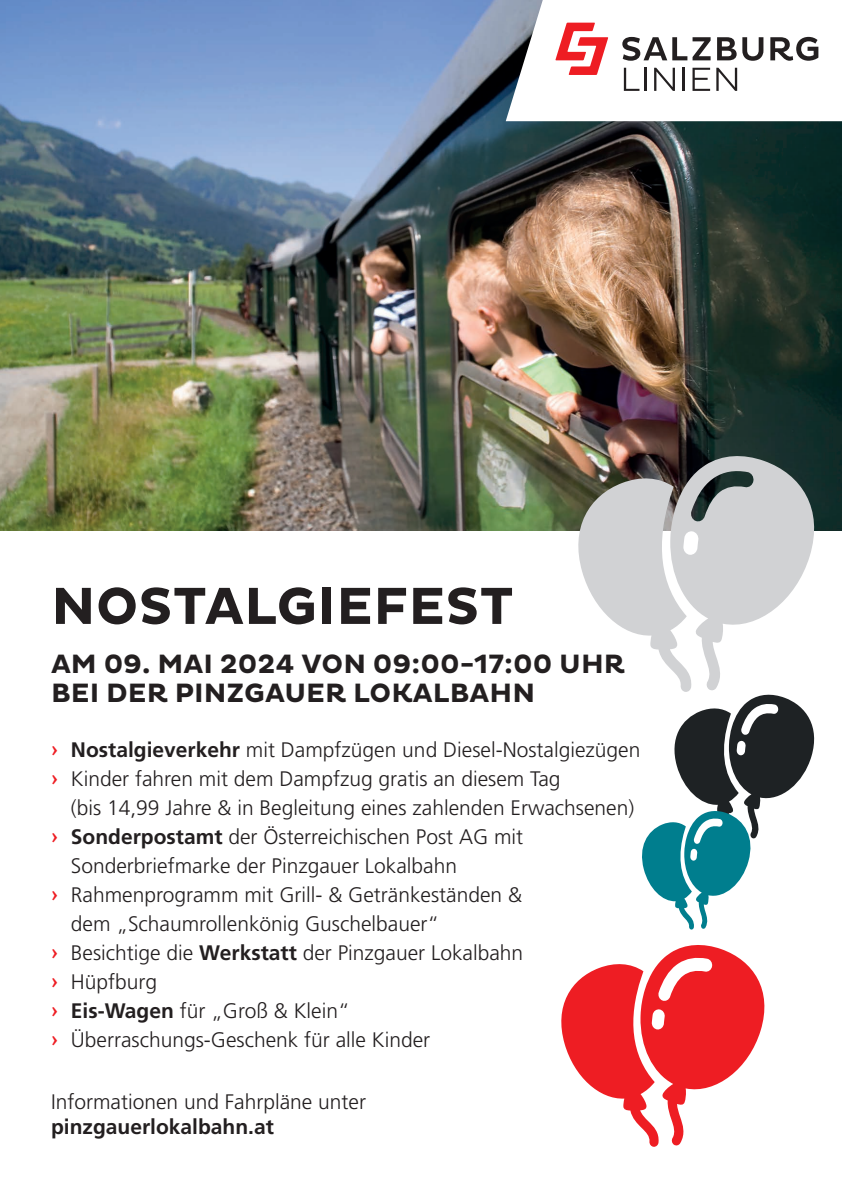
<style>
.page{position:relative;width:842px;height:1191px;background:#fff}
.page>*{position:absolute;margin:0;border:0;box-sizing:border-box;transform-origin:0 0}
.t1{font:700 53px "Pluto";color:#231f20}
.t2{font:700 27px/29px "Pluto";color:#231f20}
.t3{font:300 21px/29px "Frutiger LT Pro";color:#231f20}
.t4{font:700 21px "Frutiger LT Pro";color:#231f20}
.s1{font-family:"Pluto";font-weight:500;color:#ee1d23}
.s2{font-weight:700}
</style>
<div class="page">
<img style="left:0;top:0;width:842px;height:531px">
<svg style="left:506px;top:0;width:336px;height:121px"></svg>
<svg style="left:622px;top:37px;width:89px;height:24px"></svg>
<svg style="left:717px;top:37px;width:46px;height:24px"></svg>
<svg style="left:770px;top:37px;width:48px;height:24px"></svg>
<svg style="left:555px;top:23px;width:53px;height:52px"></svg>
<svg style="left:624px;top:68px;width:15px;height:23px"></svg>
<hr style="left:644px;top:68px;width:2px;height:23px;background:#231f20">
<svg style="left:654px;top:68px;width:21px;height:23px"></svg>
<hr style="left:682px;top:68px;width:3px;height:23px;background:#231f20">
<svg style="left:692px;top:68px;width:18px;height:23px"></svg>
<svg style="left:716px;top:68px;width:21px;height:23px"></svg>
<svg style="left:569px;top:453px;width:255px;height:239px;fill:#d1d2d4"></svg>
<svg style="left:561px;top:945px;width:204px;height:202px;fill:#ee1d23"></svg>
<svg style="left:642px;top:694px;width:173px;height:235px"></svg>
<h1 class="t1" style="left:51px;top:576px;width:464px">NOSTALGIEFEST</h1>
<p class="t2" style="left:51px;top:650px;width:575px">AM 09. MAI 2024 VON 09:00-17:00 UHR<br>BEI DER PINZGAUER LOKALBAHN</p>
<p class="t3" style="left:51px;top:735px;width:591px"><span class="s1">›</span> <span class="s2">Nostalgieverkehr</span> mit Dampfzügen und Diesel-Nostalgiezügen <span class="s1">›</span> Kinder fahren mit dem Dampfzug gratis an diesem Tag</p>
<p class="t3" style="left:71px;top:793px;width:565px">(bis 14,99 Jahre &amp; in Begleitung eines zahlenden Erwachsenen)</p>
<p class="t3" style="left:51px;top:822px;width:474px"><span class="s1">›</span> <span class="s2">Sonderpostamt</span> der Österreichischen Post AG mit</p>
<p class="t3" style="left:71px;top:851px;width:388px">Sonderbriefmarke der Pinzgauer Lokalbahn</p>
<p class="t3" style="left:51px;top:880px;width:472px"><span class="s1">›</span> Rahmenprogramm mit Grill- &amp; Getränkeständen &amp;</p>
<p class="t3" style="left:71px;top:909px;width:370px">dem „Schaumrollenkönig Guschelbauer“</p>
<p class="t3" style="left:51px;top:938px;width:474px"><span class="s1">›</span> Besichtige die <span class="s2">Werkstatt</span> der Pinzgauer Lokalbahn</p>
<p class="t3" style="left:51px;top:967px;width:108px"><span class="s1">›</span> Hüpfburg</p>
<p class="t3" style="left:51px;top:996px;width:300px"><span class="s1">›</span> <span class="s2">Eis-Wagen</span> für „Groß &amp; Klein“</p>
<p class="t3" style="left:51px;top:1025px;width:381px"><span class="s1">›</span> Überraschungs-Geschenk für alle Kinder</p>
<p class="t3" style="left:51px;top:1087px;width:317px">Informationen und Fahrpläne unter</p>
<p class="t4" style="left:51px;top:1114px;width:224px">pinzgauerlokalbahn.at</p>
</div>
